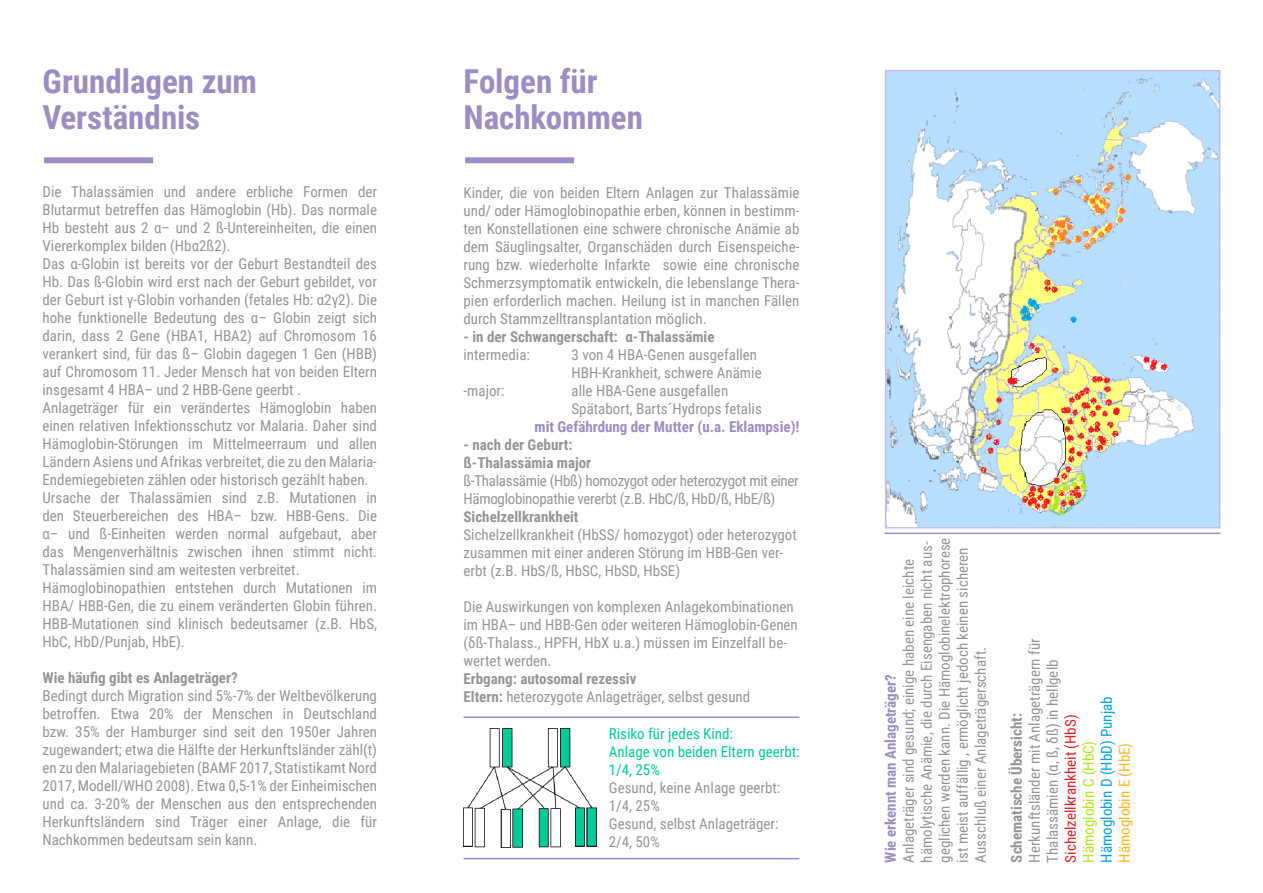
<style>
.page{position:relative;width:1263px;height:893px;background:#fff}
.page>*{position:absolute;margin:0;border:0;box-sizing:border-box;transform-origin:0 0}
.t1{font:700 33px "Roboto Condensed";color:#9c8dc3}
.t2{font:15px/18px "Roboto Condensed";color:#939598;text-align:justify}
.t3{font:700 15px "Roboto Condensed";color:#939598}
.t4{font:15px/18px "Roboto Condensed";letter-spacing:-.02em;color:#939598}
.t5{font:700 15px "Roboto Condensed";color:#9c8dc3}
.t6{font:15px/18px "Roboto Condensed";color:#0c9}
.t7{font:15px "Roboto Condensed";color:#ed1c24}
.t8{font:15px "Roboto Condensed";color:#00a2e8}
.t9{font:15px "Roboto Condensed";color:#b5e61d}
.t10{font:15px "Roboto Condensed";color:#ffb720}
.s1{font-weight:700}
</style>
<div class="page">
<div style="left:44px;top:157px;width:109px;height:6px;background:#9c8dc3"></div>
<div style="left:465px;top:157px;width:109px;height:6px;background:#9c8dc3"></div>
<hr style="left:463px;top:858px;width:336px;height:1px;background:#9c8dc3">
<hr style="left:463px;top:716px;width:336px;height:2px;background:#9c8dc3">
<hr style="left:884px;top:533px;width:336px;height:1px;background:#9c8dc3">
<img style="left:464px;top:729px;width:133px;height:118px">
<img style="left:888px;top:73px;width:329px;height:452px">
<div style="left:885px;top:70px;width:335px;height:458px;border:2px solid #c6c0de"></div>
<p class="t1" style="left:43px;top:58px;width:216px">Grundlagen zum</p>
<p class="t1" style="left:43px;top:94px;width:159px">Verständnis</p>
<p class="t2" style="left:43px;top:182px;width:336px">Die Thalassämien und andere erbliche Formen der Blutarmut betreffen das Hämoglobin (Hb). Das normale Hb besteht aus 2 α– und 2 ß-Untereinheiten, die einen Viererkomplex bilden (Hbα2ß2).</p>
<p class="t2" style="left:43px;top:254px;width:336px">Das α-Globin ist bereits vor der Geburt Bestandteil des Hb. Das ß-Globin wird erst nach der Geburt gebildet, vor der Geburt ist γ-Globin vorhanden (fetales Hb: α2γ2). Die hohe funktionelle Bedeutung des α– Globin zeigt sich darin, dass 2 Gene (HBA1, HBA2) auf Chromosom 16 verankert sind, für das ß– Globin dagegen 1 Gen (HBB) auf Chromosom 11. Jeder Mensch hat von beiden Eltern insgesamt 4 HBA– und 2 HBB-Gene geerbt .</p>
<p class="t2" style="left:43px;top:398px;width:336px">Anlageträger für ein verändertes Hämoglobin haben einen relativen Infektionsschutz vor Malaria. Daher sind Hämoglobin-Störungen im Mittelmeerraum und allen Ländern Asiens und Afrikas verbreitet, die zu den Malaria-Endemiegebieten zählen oder historisch gezählt haben.</p>
<p class="t2" style="left:43px;top:488px;width:336px">Ursache der Thalassämien sind z.B. Mutationen in den Steuerbereichen des HBA– bzw. HBB-Gens. Die α– und ß-Einheiten werden normal aufgebaut, aber das Mengenverhältnis zwischen ihnen stimmt nicht.<br>Thalassämien sind am weitesten verbreitet.</p>
<p class="t2" style="left:43px;top:578px;width:336px">Hämoglobinopathien entstehen durch Mutationen im HBA/ HBB-Gen, die zu einem veränderten Globin führen.<br>HBB-Mutationen sind klinisch bedeutsamer (z.B. HbS, HbC, HbD/Punjab, HbE).</p>
<p class="t3" style="left:43px;top:667px;width:197px">Wie häufig gibt es Anlageträger?</p>
<p class="t2" style="left:43px;top:686px;width:336px">Bedingt durch Migration sind 5%-7% der Weltbevölkerung betroffen. Etwa 20% der Menschen in Deutschland bzw. 35% der Hamburger sind seit den 1950er Jahren zugewandert; etwa die Hälfte der Herkunftsländer zähl(t) en zu den Malariagebieten (BAMF 2017, Statistikamt Nord 2017, Modell/WHO 2008). Etwa 0,5-1% der Einheimischen und ca. 3-20% der Menschen aus den entsprechenden Herkunftsländern sind Träger einer Anlage, die für Nachkommen bedeutsam sein kann.</p>
<p class="t1" style="left:463px;top:58px;width:136px">Folgen für</p>
<p class="t1" style="left:463px;top:94px;width:181px">Nachkommen</p>
<p class="t2" style="left:463px;top:183px;width:337px">Kinder, die von beiden Eltern Anlagen zur Thalassämie und/ oder Hämoglobinopathie erben, können in bestimm&shy;ten Konstellationen eine schwere chronische Anämie ab dem Säuglingsalter, Organschäden durch Eisenspeiche&shy;rung bzw. wiederholte Infarkte sowie eine chronische Schmerzsymptomatik entwickeln, die lebenslange Thera&shy;pien erforderlich machen. Heilung ist in manchen Fällen durch Stammzelltransplantation möglich.</p>
<p class="t3" style="left:463px;top:326px;width:253px">- in der Schwangerschaft: α-Thalassämie</p>
<p class="t2" style="left:463px;top:345px;width:68px">intermedia:</p>
<p class="t2" style="left:571px;top:345px;width:187px">3 von 4 HBA-Genen ausgefallen</p>
<p class="t2" style="left:571px;top:363px;width:192px">HBH-Krankheit, schwere Anämie</p>
<p class="t2" style="left:463px;top:381px;width:43px">-major:</p>
<p class="t2" style="left:571px;top:381px;width:158px">alle HBA-Gene ausgefallen</p>
<p class="t2" style="left:571px;top:399px;width:192px">Spätabort, Barts´Hydrops fetalis</p>
<p class="t5" style="left:535px;top:416px;width:266px">mit Gefährdung der Mutter (u.a. Eklampsie)!</p>
<p class="t3" style="left:463px;top:434px;width:110px">- nach der Geburt:</p>
<p class="t3" style="left:463px;top:452px;width:129px">ß-Thalassämia major</p>
<p class="t4" style="left:463px;top:471px;width:337px">ß-Thalassämie (Hbß) homozygot oder heterozygot mit einer<br>Hämoglobinopathie vererbt (z.B. HbC/ß, HbD/ß, HbE/ß)</p>
<p class="t3" style="left:463px;top:506px;width:117px">Sichelzellkrankheit</p>
<p class="t2" style="left:463px;top:525px;width:335px;text-align:left">Sichelzellkrankheit (HbSS/ homozygot) oder heterozygot zusammen mit einer anderen Störung im HBB-Gen ver&shy;erbt (z.B. HbS/ß, HbSC, HbSD, HbSE)</p>
<p class="t2" style="left:463px;top:597px;width:336px;text-align:left">Die Auswirkungen von komplexen Anlagekombinationen im HBA– und HBB-Gen oder weiteren Hämoglobin-Genen (δß-Thalass., HPFH, HbX u.a.) müssen im Einzelfall be&shy;wertet werden.</p>
<p class="t3" style="left:463px;top:668px;width:174px">Erbgang: autosomal rezessiv</p>
<p class="t2" style="left:463px;top:687px;width:288px"><span class="s1">Eltern:</span> heterozygote Anlageträger, selbst gesund</p>
<p class="t6" style="left:609px;top:724px;width:126px">Risiko für jedes Kind:</p>
<p class="t6" style="left:609px;top:742px;width:192px">Anlage von beiden Eltern geerbt:<br>1/4, 25%</p>
<p class="t2" style="left:609px;top:778px;width:173px">Gesund, keine Anlage geerbt:</p>
<p class="t2" style="left:609px;top:796px;width:53px">1/4, 25%</p>
<p class="t2" style="left:609px;top:814px;width:171px">Gesund, selbst Anlageträger:</p>
<p class="t2" style="left:609px;top:832px;width:53px">2/4, 50%</p>
<p class="t2" style="left:899px;top:862px;width:327px;text-align:left;rotate:-90deg">Anlageträger sind gesund; einige haben eine leichte hämolytische Anämie, die durch Eisengaben nicht aus&shy;geglichen werden kann. Die Hämoglobinelektrophorese ist meist auffällig , ermöglicht jedoch keinen sicheren Ausschluß einer Anlageträgerschaft.</p>
<p class="t5" style="left:880px;top:862px;width:190px;rotate:-90deg">Wie erkennt man Anlageträger?</p>
<p class="t2" style="left:1025px;top:862px;width:226px;rotate:-90deg">Herkunftsländer mit Anlageträgern für</p>
<p class="t2" style="left:1043px;top:862px;width:204px;rotate:-90deg">Thalassämien (α, ß, δß) in hellgelb</p>
<p class="t8" style="left:1096px;top:862px;width:168px;rotate:-90deg">Hämoglobin D (HbD) Punjab</p>
<p class="t3" style="left:1006px;top:862px;width:151px;rotate:-90deg">Schematische Übersicht:</p>
<p class="t7" style="left:1060px;top:862px;width:149px;rotate:-90deg">Sichelzellkrankheit (HbS)</p>
<p class="t9" style="left:1078px;top:862px;width:123px;rotate:-90deg">Hämoglobin C (HbC)</p>
<p class="t10" style="left:1114px;top:862px;width:121px;rotate:-90deg">Hämoglobin E (HbE)</p>
</div>
